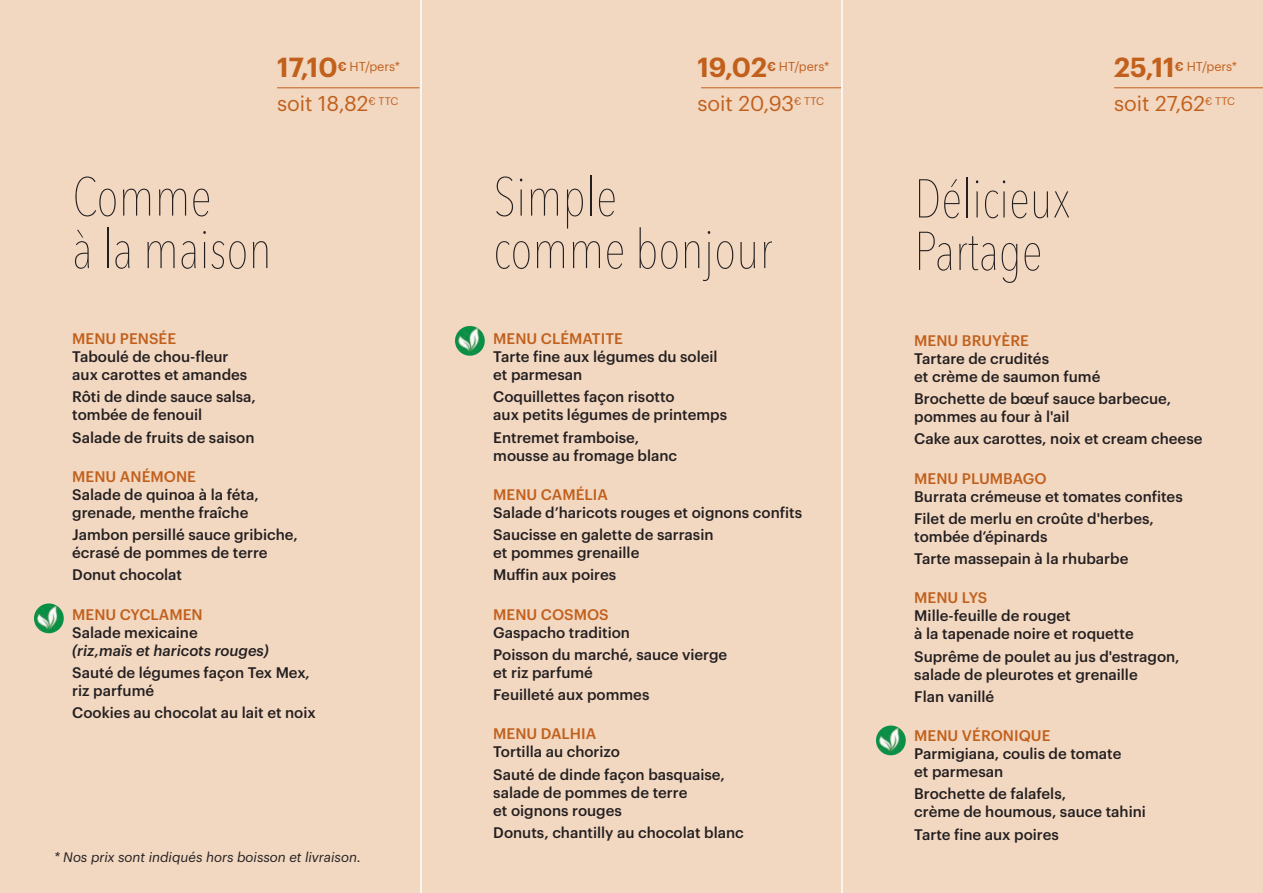
<style>
.page{position:relative;width:1263px;height:893px;background:#fff}
.page>*{position:absolute;margin:0;border:0;box-sizing:border-box;transform-origin:0 0}
.t1{font:200 54px/52.5px "Avenir Next Condensed";color:#231f20}
.t2{font:21px "Graphik";color:#c1601c}
.t3{font:500 15px/18px "Graphik";color:#231f20}
.t4{font:500 15px "Graphik";color:#c1601c}
.t5{font:italic 500 15px/22.2px "Graphik";color:#231f20}
.t6{font:italic 13.5px "Graphik";color:#231f20}
.t7{font:12.6px "Graphik";color:#c1601c}
.s1{font-weight:600;font-size:27px}
.s2{font-weight:600}
.s3{font-style:normal}
</style>
<div class="page">
<div style="left:842px;top:0;width:421px;height:893px;background:#f2d7c1"></div>
<hr style="left:1114px;top:88px;width:149px;height:1px;background:#c1601c">
<div style="left:0;top:0;width:421px;height:893px;background:#f2d7c1"></div>
<hr style="left:277px;top:88px;width:142px;height:1px;background:#c1601c">
<img style="left:876px;top:725px;width:30px;height:30px;border-radius:50%">
<div style="left:421px;top:0;width:421px;height:893px;background:#f2d7c1"></div>
<img style="left:455px;top:326px;width:30px;height:30px;border-radius:50%">
<img style="left:34px;top:603px;width:30px;height:30px;border-radius:50%">
<hr style="left:701px;top:88px;width:140px;height:1px;background:#c1601c">
<hr style="left:420px;top:0;width:2px;height:893px;background:#fff">
<hr style="left:841px;top:0;width:2px;height:893px;background:#fff">
<p class="t7" style="left:277px;top:61px;width:125px"><span class="s1">17,10</span><span class="s2">€</span> HT/pers*</p>
<h2 class="t2" style="left:277px;top:95px;width:123px">soit 18,82<sup>€</sup> <sup>TTC</sup></h2>
<h1 class="t1" style="left:72px;top:172px;width:201px">Comme<br>à la maison</h1>
<p class="t4" style="left:72px;top:332px;width:105px">MENU PENSÉE</p>
<p class="t3" style="left:72px;top:349px;width:177px">Taboulé de chou-fleur aux carottes et amandes</p>
<p class="t3" style="left:72px;top:389px;width:185px">Rôti de dinde sauce salsa, tombée de fenouil</p>
<p class="t3" style="left:72px;top:429px;width:184px">Salade de fruits de saison</p>
<p class="t4" style="left:72px;top:470px;width:125px">MENU ANÉMONE</p>
<p class="t3" style="left:72px;top:486px;width:188px">Salade de quinoa à la féta, grenade, menthe fraîche</p>
<p class="t3" style="left:72px;top:527px;width:227px">Jambon persillé sauce gribiche, écrasé de pommes de terre</p>
<p class="t3" style="left:72px;top:567px;width:111px">Donut chocolat</p>
<p class="t4" style="left:72px;top:608px;width:132px">MENU CYCLAMEN</p>
<p class="t3" style="left:72px;top:624px;width:127px">Salade mexicaine</p>
<p class="t5" style="left:72px;top:640px;width:239px">(riz,maïs et haricots rouges)<br><span class="s3">Sauté de légumes façon Tex Mex</span>,</p>
<p class="t3" style="left:72px;top:680px;width:245px;line-height:22.2px">riz parfumé<br>Cookies au chocolat au lait et noix</p>
<p class="t6" style="left:54px;top:852px;width:308px">* Nos prix sont indiqués hors boisson et livraison.</p>
<p class="t7" style="left:697px;top:61px;width:134px"><span class="s1">19,02</span><span class="s2">€</span> HT/pers*</p>
<h2 class="t2" style="left:697px;top:95px;width:128px">soit 20,93<sup>€</sup> <sup>TTC</sup></h2>
<h1 class="t1" style="left:493px;top:172px;width:280px">Simple<br>comme bonjour</h1>
<p class="t4" style="left:493px;top:332px;width:131px">MENU CLÉMATITE</p>
<p class="t3" style="left:493px;top:349px;width:226px">Tarte fine aux légumes du soleil et parmesan</p>
<p class="t3" style="left:493px;top:389px;width:235px">Coquillettes façon risotto<br>aux petits légumes de printemps</p>
<p class="t3" style="left:493px;top:429px;width:185px">Entremet framboise, mousse au fromage blanc</p>
<p class="t4" style="left:493px;top:488px;width:116px">MENU CAMÉLIA</p>
<p class="t3" style="left:493px;top:502px;width:310px;line-height:22.2px">Salade d’haricots rouges et oignons confits<br>Saucisse en galette de sarrasin</p>
<p class="t3" style="left:493px;top:542px;width:148px;line-height:22.2px">et pommes grenaille<br>Muffin aux poires</p>
<p class="t4" style="left:493px;top:608px;width:117px">MENU COSMOS</p>
<p class="t3" style="left:493px;top:622px;width:236px;line-height:22.2px">Gaspacho tradition<br>Poisson du marché, sauce vierge</p>
<p class="t3" style="left:493px;top:662px;width:158px;line-height:22.2px">et riz parfumé<br>Feuilleté aux pommes</p>
<p class="t4" style="left:493px;top:728px;width:105px">MENU DALHIA</p>
<p class="t3" style="left:493px;top:742px;width:233px;line-height:22.2px">Tortilla au chorizo<br>Sauté de dinde façon basquaise,</p>
<p class="t3" style="left:493px;top:784px;width:196px">salade de pommes de terre et oignons rouges</p>
<p class="t3" style="left:493px;top:824px;width:252px">Donuts, chantilly au chocolat blanc</p>
<h1 class="t1" style="left:914px;top:174px;width:158px">Délicieux<br>Partage</h1>
<p class="t7" style="left:1114px;top:61px;width:125px"><span class="s1">25,11</span><span class="s2">€</span> HT/pers*</p>
<h2 class="t2" style="left:1114px;top:95px;width:122px">soit 27,62<sup>€</sup> <sup>TTC</sup></h2>
<p class="t4" style="left:914px;top:334px;width:116px">MENU BRUYÈRE</p>
<p class="t3" style="left:914px;top:350px;width:188px">Tartare de crudités<br>et crème de saumon fumé</p>
<p class="t3" style="left:914px;top:391px;width:259px">Brochette de bœuf sauce barbecue, pommes au four à l'ail</p>
<p class="t3" style="left:914px;top:431px;width:290px">Cake aux carottes, noix et cream cheese</p>
<p class="t4" style="left:914px;top:472px;width:134px">MENU PLUMBAGO</p>
<p class="t3" style="left:914px;top:486px;width:270px;line-height:22.2px">Burrata crémeuse et tomates confites<br>Filet de merlu en croûte d'herbes,</p>
<p class="t3" style="left:914px;top:526px;width:216px;line-height:22.2px">tombée d’épinards<br>Tarte massepain à la rhubarbe</p>
<p class="t4" style="left:914px;top:592px;width:75px">MENU LYS</p>
<p class="t3" style="left:914px;top:608px;width:221px">Mille-feuille de rouget<br>à la tapenade noire et roquette</p>
<p class="t3" style="left:914px;top:648px;width:267px">Suprême de poulet au jus d'estragon, salade de pleurotes et grenaille</p>
<p class="t3" style="left:914px;top:688px;width:82px">Flan vanillé</p>
<p class="t4" style="left:914px;top:730px;width:138px">MENU VÉRONIQUE</p>
<p class="t3" style="left:914px;top:746px;width:209px">Parmigiana, coulis de tomate et parmesan</p>
<p class="t3" style="left:914px;top:786px;width:233px">Brochette de falafels,<br>crème de houmous, sauce tahini</p>
<p class="t3" style="left:914px;top:826px;width:146px">Tarte fine aux poires</p>
</div>
